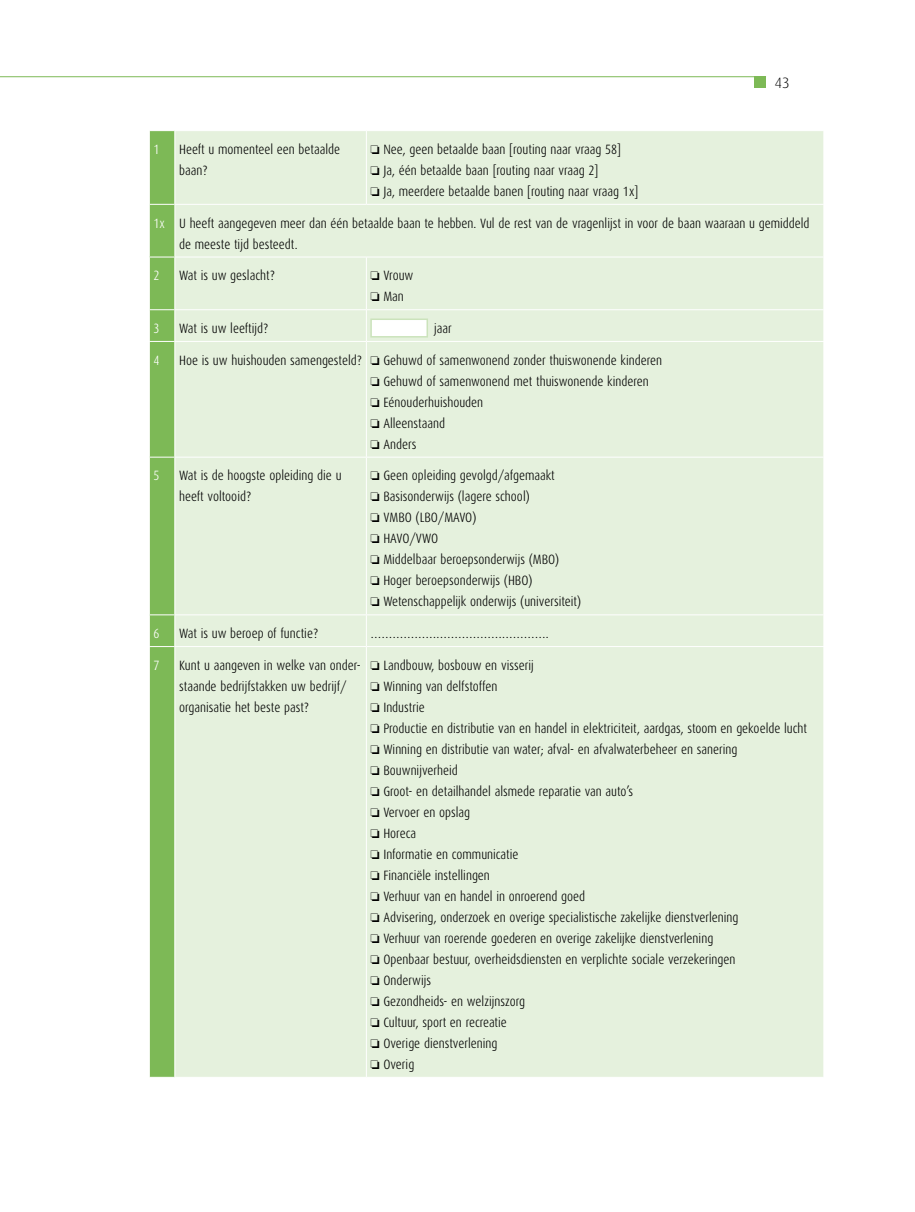
<style>
.page{position:relative;width:915px;height:1212px;background:#fff}
.page>*{position:absolute;margin:0;border:0;box-sizing:border-box;transform-origin:0 0}
.t1{font:300 15px "Dax";color:#000}
.t2{font:300 13.5px/21px "Dax Condensed";color:#000}
.t3{font:300 13.5px "Dax Condensed";color:#fff}
.s1{color:#fff}
</style>
<div class="page">
<hr style="left:0;top:76px;width:765px;height:1px;background:#7db956">
<div style="left:754px;top:77px;width:11px;height:11px;background:#7db956"></div>
<div style="left:175px;top:131px;width:648px;height:946px;background:#e5f1dd"></div>
<hr style="left:366px;top:131px;width:1px;height:73px;background:#fff">
<hr style="left:175px;top:204px;width:191px;height:1px;background:#fff">
<hr style="left:366px;top:204px;width:458px;height:1px;background:#fff">
<hr style="left:175px;top:257px;width:191px;height:1px;background:#fff">
<hr style="left:366px;top:257px;width:458px;height:1px;background:#fff">
<hr style="left:366px;top:257px;width:1px;height:52px;background:#fff">
<hr style="left:175px;top:309px;width:191px;height:1px;background:#fff">
<hr style="left:366px;top:309px;width:458px;height:1px;background:#fff">
<hr style="left:366px;top:310px;width:1px;height:31px;background:#fff">
<hr style="left:175px;top:341px;width:191px;height:1px;background:#fff">
<hr style="left:366px;top:341px;width:458px;height:1px;background:#fff">
<hr style="left:366px;top:342px;width:1px;height:115px;background:#fff">
<hr style="left:175px;top:457px;width:191px;height:1px;background:#fff">
<hr style="left:366px;top:457px;width:458px;height:1px;background:#fff">
<hr style="left:366px;top:457px;width:1px;height:157px;background:#fff">
<hr style="left:175px;top:614px;width:191px;height:1px;background:#fff">
<hr style="left:366px;top:614px;width:458px;height:1px;background:#fff">
<hr style="left:366px;top:615px;width:1px;height:31px;background:#fff">
<hr style="left:175px;top:646px;width:191px;height:1px;background:#fff">
<hr style="left:366px;top:646px;width:458px;height:1px;background:#fff">
<hr style="left:366px;top:647px;width:1px;height:430px;background:#fff">
<svg style="left:149px;top:130px;width:26px;height:948px;background:#86be62"></svg>
<div style="left:370px;top:318px;width:58px;height:20px;background:#fff;border:2px solid #cbe3bb"></div>
<p class="t1" style="left:774px;top:75px;width:17px">43</p>
<p class="t3" style="left:153px;top:142px;width:8px">1</p>
<p class="t2" style="left:179px;top:139px;width:162px">Heeft u momenteel een betaalde baan?</p>
<p class="t2" style="left:370px;top:139px;width:269px">❏ Nee, geen betaalde baan [routing naar vraag 58]<br>❏ Ja, één betaalde baan [routing naar vraag 2]<br>❏ Ja, meerdere betaalde banen [routing naar vraag 1x]</p>
<p class="t2" style="left:179px;top:212px;width:631px;text-indent:-26px"><span class="s1">1x</span> U heeft aangegeven meer dan één betaalde baan te hebben. Vul de rest van de vragenlijst in voor de baan waaraan u gemiddeld de meeste tijd besteedt.</p>
<p class="t3" style="left:153px;top:268px;width:8px">2</p>
<p class="t2" style="left:179px;top:265px;width:97px">Wat is uw geslacht?</p>
<p class="t2" style="left:370px;top:265px;width:44px">❏ Vrouw ❏ Man</p>
<p class="t3" style="left:153px;top:321px;width:8px">3</p>
<p class="t2" style="left:179px;top:318px;width:91px">Wat is uw leeftijd?</p>
<p class="t2" style="left:434px;top:318px;width:19px">jaar</p>
<p class="t3" style="left:153px;top:353px;width:8px">4</p>
<p class="t2" style="left:370px;top:350px;width:293px;text-indent:-191px">Hoe is uw huishouden samengesteld? ❏ Gehuwd of samenwonend zonder thuiswonende kinderen ❏ Gehuwd of samenwonend met thuiswonende kinderen<br>❏ Eénouderhuishouden<br>❏ Alleenstaand<br>❏ Anders</p>
<p class="t3" style="left:153px;top:468px;width:8px">5</p>
<p class="t2" style="left:179px;top:465px;width:164px">Wat is de hoogste opleiding die u heeft voltooid?</p>
<p class="t2" style="left:370px;top:465px;width:212px">❏ Geen opleiding gevolgd/afgemaakt<br>❏ Basisonderwijs (lagere school)<br>❏ VMBO (LBO/MAVO)<br>❏ HAVO/VWO<br>❏ Middelbaar beroepsonderwijs (MBO)<br>❏ Hoger beroepsonderwijs (HBO)<br>❏ Wetenschappelijk onderwijs (universiteit)</p>
<p class="t3" style="left:153px;top:626px;width:8px">6</p>
<p class="t2" style="left:179px;top:623px;width:140px">Wat is uw beroep of functie?</p>
<p class="t2" style="left:370px;top:623px;width:179px">………………………………………….</p>
<p class="t3" style="left:153px;top:658px;width:8px">7</p>
<p class="t2" style="left:179px;top:655px;width:183px">Kunt u aangeven in welke van onder&shy;staande bedrijfstakken uw bedrijf/ organisatie het beste past?</p>
<p class="t2" style="left:370px;top:655px;width:438px">❏ Landbouw, bosbouw en visserij<br>❏ Winning van delfstoffen<br>❏ Industrie<br>❏ Productie en distributie van en handel in elektriciteit, aardgas, stoom en gekoelde lucht ❏ Winning en distributie van water; afval- en afvalwaterbeheer en sanering<br>❏ Bouwnijverheid<br>❏ Groot- en detailhandel alsmede reparatie van auto’s<br>❏ Vervoer en opslag<br>❏ Horeca<br>❏ Informatie en communicatie<br>❏ Financiële instellingen<br>❏ Verhuur van en handel in onroerend goed<br>❏ Advisering, onderzoek en overige specialistische zakelijke dienstverlening<br>❏ Verhuur van roerende goederen en overige zakelijke dienstverlening<br>❏ Openbaar bestuur, overheidsdiensten en verplichte sociale verzekeringen<br>❏ Onderwijs<br>❏ Gezondheids- en welzijnszorg<br>❏ Cultuur, sport en recreatie<br>❏ Overige dienstverlening<br>❏ Overig</p>
</div>
